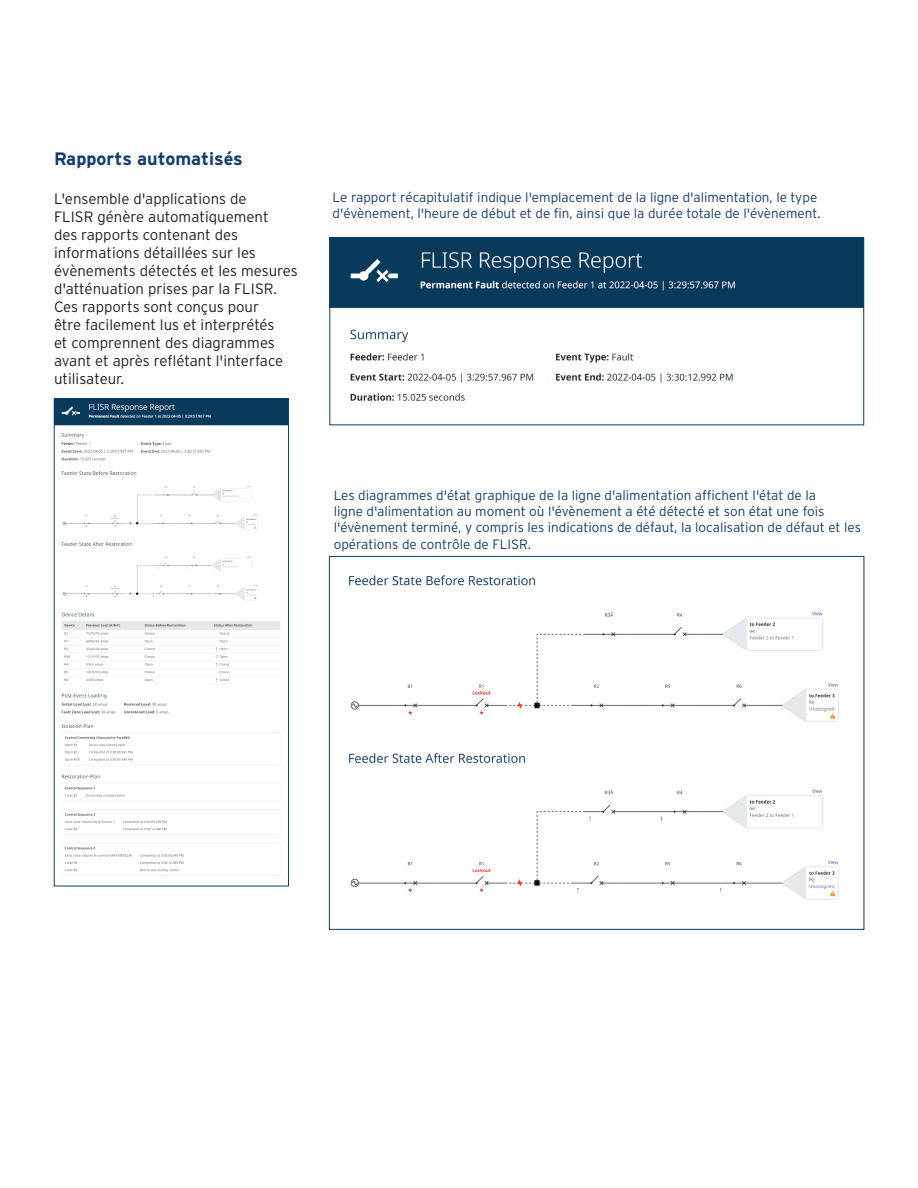
<style>
.page{position:relative;width:918px;height:1188px;background:#fff}
.page>*{position:absolute;margin:0;border:0;box-sizing:border-box;transform-origin:0 0}
.t1{font:700 18px "Interstate Poly";color:#163d6f}
.t2{font:300 15px/18px "Interstate Poly";color:#231f20}
.t3{font:300 13.5px/16.2px "Interstate Poly";color:#163d6f}
</style>
<div class="page">
<img style="left:56px;top:400px;width:231px;height:476px">
<div style="left:54px;top:398px;width:235px;height:488px;border:1px solid #0b406a"></div>
<img style="left:332px;top:240px;width:530px;height:161px">
<div style="left:330px;top:238px;width:534px;height:187px;border:1px solid #0b406a"></div>
<img style="left:349px;top:575px;width:490px;height:325px">
<h1 class="t1" style="left:54px;top:146px;width:190px">Rapports automatisés</h1>
<p class="t2" style="left:54px;top:189px;width:245px">L'ensemble d'applications de<br>FLISR génère automatiquement<br>des rapports contenant des informations détaillées sur les évènements détectés et les mesures d'atténuation prises par la FLISR.<br>Ces rapports sont conçus pour<br>être facilement lus et interprétés<br>et comprennent des diagrammes avant et après reflétant l'interface utilisateur.</p>
<p class="t3" style="left:333px;top:188px;width:489px">Le rapport récapitulatif indique l'emplacement de la ligne d'alimentation, le type d'évènement, l'heure de début et de fin, ainsi que la durée totale de l'évènement.</p>
<p class="t3" style="left:334px;top:486px;width:529px">Les diagrammes d'état graphique de la ligne d'alimentation affichent l'état de la<br>ligne d'alimentation au moment où l'évènement a été détecté et son état une fois l'évènement terminé, y compris les indications de défaut, la localisation de défaut et les opérations de contrôle de FLISR.</p>
</div>
